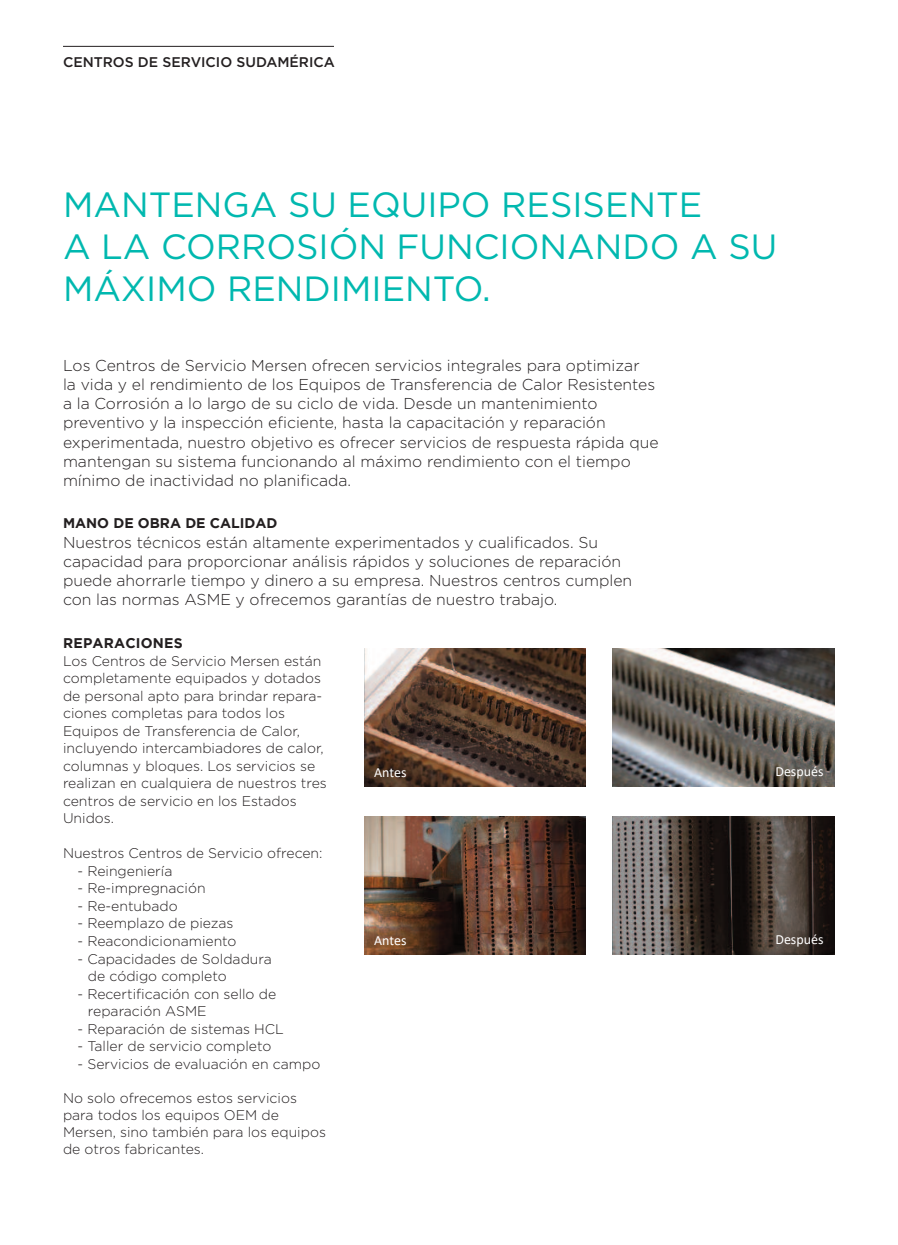
<style>
.page{position:relative;width:898px;height:1245px;background:#fff}
.page>*{position:absolute;margin:0;border:0;box-sizing:border-box;transform-origin:0 0}
.t1{font:35px/42px "Gotham";color:#00b8af}
.t2{font:300 15.75px/19.2px "Gotham";color:#231f20}
.t3{font:300 14px/17.5px "Gotham";color:#231f20}
.t4{font:700 14px "Gotham";color:#231f20}
.t5{font:500 14px "Gotham";color:#231f20}
.t6{font:14px "Calibri";color:#fff}
</style>
<div class="page">
<hr style="left:63px;top:46px;width:271px;height:1px;background:#231f20">
<img style="left:364px;top:648px;width:221px;height:138px">
<img style="left:364px;top:816px;width:221px;height:138px">
<img style="left:612px;top:816px;width:222px;height:138px">
<img style="left:612px;top:648px;width:222px;height:138px">
<p class="t5" style="left:63px;top:57px;width:273px">CENTROS DE SERVICIO SUDAMÉRICA</p>
<h1 class="t1" style="left:63px;top:187px;width:716px">MANTENGA SU EQUIPO RESISENTE<br>A LA CORROSIÓN FUNCIONANDO A SU<br>MÁXIMO RENDIMIENTO.</h1>
<p class="t2" style="left:63px;top:357px;width:597px">Los Centros de Servicio Mersen ofrecen servicios integrales para optimizar<br>la vida y el rendimiento de los Equipos de Transferencia de Calor Resistentes a la Corrosión a lo largo de su ciclo de vida. Desde un mantenimiento preventivo y la inspección eficiente, hasta la capacitación y reparación experimentada, nuestro objetivo es ofrecer servicios de respuesta rápida que mantengan su sistema funcionando al máximo rendimiento con el tiempo mínimo de inactividad no planificada.</p>
<p class="t4" style="left:63px;top:518px;width:216px">MANO DE OBRA DE CALIDAD</p>
<p class="t2" style="left:63px;top:533px;width:571px">Nuestros técnicos están altamente experimentados y cualificados. Su capacidad para proporcionar análisis rápidos y soluciones de reparación puede ahorrarle tiempo y dinero a su empresa. Nuestros centros cumplen con las normas ASME y ofrecemos garantías de nuestro trabajo.</p>
<p class="t4" style="left:63px;top:638px;width:121px">REPARACIONES</p>
<p class="t3" style="left:63px;top:653px;width:265px">Los Centros de Servicio Mersen están completamente equipados y dotados de personal apto para brindar repara&shy;ciones completas para todos los Equipos de Transferencia de Calor, incluyendo intercambiadores de calor, columnas y bloques. Los servicios se realizan en cualquiera de nuestros tres centros de servicio en los Estados Unidos.</p>
<p class="t3" style="left:63px;top:845px;width:261px">Nuestros Centros de Servicio ofrecen:</p>
<p class="t3" style="left:77px;top:863px;width:96px">- Reingeniería</p>
<p class="t3" style="left:77px;top:880px;width:130px">- Re-impregnación</p>
<p class="t3" style="left:77px;top:898px;width:102px">- Re-entubado</p>
<p class="t3" style="left:77px;top:915px;width:158px">- Reemplazo de piezas</p>
<p class="t3" style="left:77px;top:933px;width:161px">- Reacondicionamiento</p>
<p class="t3" style="left:88px;top:950px;width:185px;text-indent:-11px">- Capacidades de Soldadura de código completo</p>
<p class="t3" style="left:88px;top:985px;width:190px;text-indent:-11px">- Recertificación con sello de reparación ASME</p>
<p class="t3" style="left:77px;top:1020px;width:208px">- Reparación de sistemas HCL</p>
<p class="t3" style="left:77px;top:1038px;width:196px">- Taller de servicio completo</p>
<p class="t3" style="left:77px;top:1055px;width:244px">- Servicios de evaluación en campo</p>
<p class="t3" style="left:63px;top:1090px;width:264px;line-height:17px">No solo ofrecemos estos servicios para todos los equipos OEM de<br>Mersen, sino también para los equipos de otros fabricantes.</p>
<p class="t6" style="left:374px;top:766px;width:34px">Antes</p>
<p class="t6" style="left:374px;top:934px;width:34px">Antes</p>
<p class="t6" style="left:775px;top:765px;width:50px">Después</p>
<p class="t6" style="left:775px;top:933px;width:50px">Después</p>
</div>
